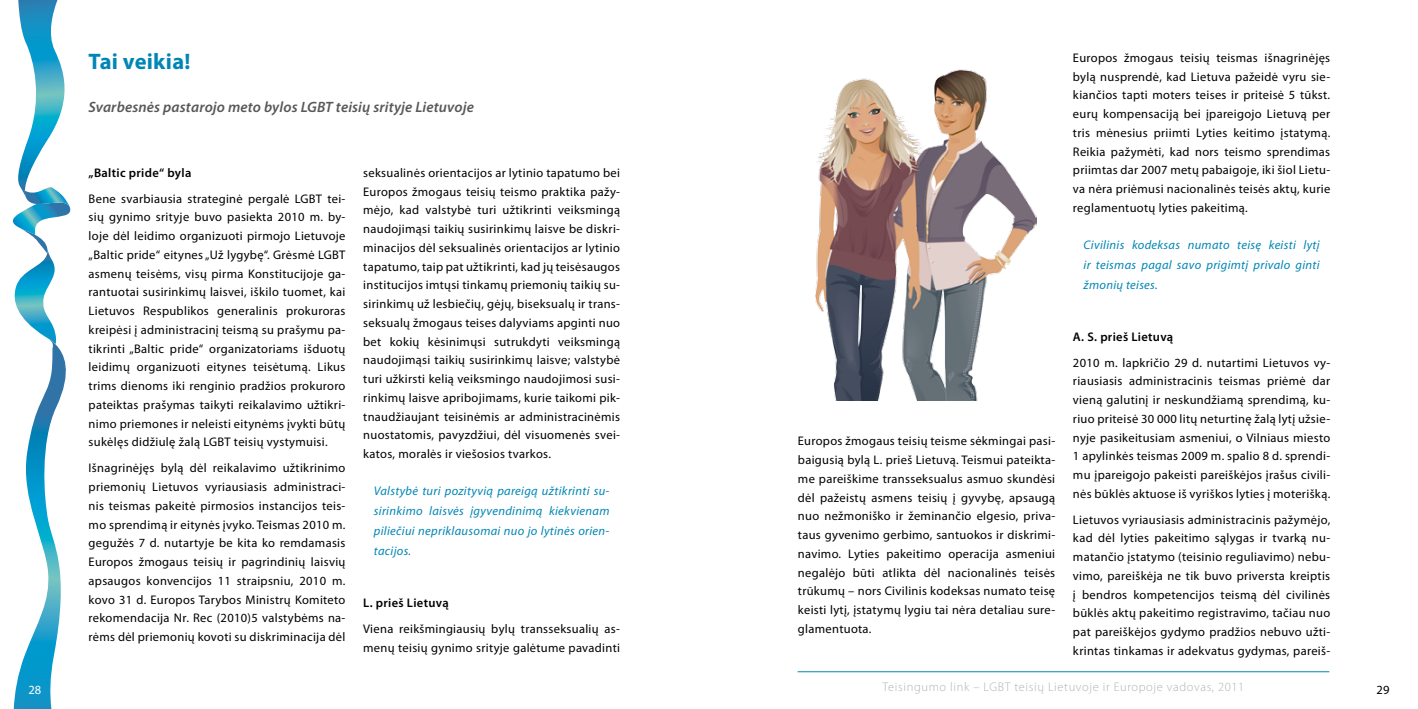
<style>
.page{position:relative;width:1418px;height:709px;background:#fff}
.page>*{position:absolute;margin:0;border:0;box-sizing:border-box;transform-origin:0 0}
.t1{font:700 22.5px "Myriad Pro";letter-spacing:.01em;color:#0086b5}
.t2{font:italic 600 15px "Myriad Pro";letter-spacing:.01em;color:#58585a}
.t3{font:12.5px/18.8px "Myriad Pro";letter-spacing:.025em;color:#000;text-align:justify}
.t4{font:italic 12.5px/20px "Myriad Pro";letter-spacing:.025em;color:#0086b5;text-align:justify}
.t5{font:300 12.5px "Myriad Pro";letter-spacing:.05em;color:#b1b3b4}
.t6{font:600 12.5px "Myriad Pro";letter-spacing:.025em;color:#000}
.t7{font:12.5px "Myriad Pro";color:#fff}
</style>
<div class="page">
<hr style="left:797px;top:671px;width:532px;height:1px;background:#0086b5">
<svg style="left:12px;top:0;width:59px;height:709px"></svg>
<img style="left:815px;top:69px;width:221px;height:331px">
<h1 class="t1" style="left:89px;top:47px;width:103px">Tai veikia!</h1>
<p class="t2" style="left:89px;top:97px;width:387px">Svarbesnės pastarojo meto bylos LGBT teisių srityje Lietuvoje</p>
<p class="t6" style="left:89px;top:165px;width:104px">„Baltic pride“ byla</p>
<p class="t3" style="left:89px;top:189px;width:258px">Bene svarbiausia strateginė pergalė LGBT tei&shy;sių gynimo srityje buvo pasiekta 2010 m. by&shy;loje dėl leidimo organizuoti pirmojo Lietuvoje „Baltic pride“ eitynes „Už lygybę“. Grėsmė LGBT asmenų teisėms, visų pirma Konstitucijoje ga&shy;rantuotai susirinkimų laisvei, iškilo tuomet, kai Lietuvos Respublikos generalinis prokuroras kreipėsi į administracinį teismą su prašymu pa&shy;tikrinti „Baltic pride“ organizatoriams išduotų leidimų organizuoti eitynes teisėtumą. Likus trims dienoms iki renginio pradžios prokuroro pateiktas prašymas taikyti reikalavimo užtikri&shy;nimo priemones ir neleisti eitynėms įvykti būtų sukėlęs didžiulę žalą LGBT teisių vystymuisi.</p>
<p class="t3" style="left:89px;top:458px;width:258px">Išnagrinėjęs bylą dėl reikalavimo užtikrinimo priemonių Lietuvos vyriausiasis administraci&shy;nis teismas pakeitė pirmosios instancijos teis&shy;mo sprendimą ir eitynės įvyko. Teismas 2010 m. gegužės 7 d. nutartyje be kita ko remdamasis Europos žmogaus teisių ir pagrindinių laisvių apsaugos konvencijos 11 straipsniu, 2010 m. kovo 31 d. Europos Tarybos Ministrų Komiteto rekomendacija Nr. Rec (2010)5 valstybėms na&shy;rėms dėl priemonių kovoti su diskriminacija dėl</p>
<p class="t3" style="left:363px;top:163px;width:258px">seksualinės orientacijos ar lytinio tapatumo bei Europos žmogaus teisių teismo praktika pažy&shy;mėjo, kad valstybė turi užtikrinti veiksmingą naudojimąsi taikių susirinkimų laisve be diskri&shy;minacijos dėl seksualinės orientacijos ar lytinio tapatumo, taip pat užtikrinti, kad jų teisėsaugos institucijos imtųsi tinkamų priemonių taikių su&shy;sirinkimų už lesbiečių, gėjų, biseksualų ir trans&shy;seksualų žmogaus teises dalyviams apginti nuo bet kokių kėsinimųsi sutrukdyti veiksmingą naudojimąsi taikių susirinkimų laisve; valstybė turi užkirsti kelią veiksmingo naudojimosi susi&shy;rinkimų laisve apribojimams, kurie taikomi pik&shy;tnaudžiaujant teisinėmis ar administracinėmis nuostatomis, pavyzdžiui, dėl visuomenės svei&shy;katos, moralės ir viešosios tvarkos.</p>
<p class="t4" style="left:374px;top:481px;width:237px">Valstybė turi pozityvią pareigą užtikrinti su&shy;sirinkimo laisvės įgyvendinimą kiekvienam piliečiui nepriklausomai nuo jo lytinės orien&shy;tacijos.</p>
<p class="t6" style="left:363px;top:595px;width:87px">L. prieš Lietuvą</p>
<p class="t3" style="left:363px;top:619px;width:258px">Viena reikšmingiausių bylų transseksualių as&shy;menų teisių gynimo srityje galėtume pavadinti</p>
<p class="t3" style="left:798px;top:431px;width:259px">Europos žmogaus teisių teisme sėkmingai pasi&shy;baigusią bylą L. prieš Lietuvą. Teismui pateikta&shy;me pareiškime transseksualus asmuo skundėsi dėl pažeistų asmens teisių į gyvybę, apsaugą nuo nežmoniško ir žeminančio elgesio, priva&shy;taus gyvenimo gerbimo, santuokos ir diskrimi&shy;navimo. Lyties pakeitimo operacija asmeniui negalėjo būti atlikta dėl nacionalinės teisės trūkumų – nors Civilinis kodeksas numato teisę keisti lytį, įstatymų lygiu tai nėra detaliau sure&shy;glamentuota.</p>
<p class="t3" style="left:1072px;top:48px;width:259px">Europos žmogaus teisių teismas išnagrinėjęs bylą nusprendė, kad Lietuva pažeidė vyru sie&shy;kiančios tapti moters teises ir priteisė 5 tūkst. eurų kompensaciją bei įpareigojo Lietuvą per tris mėnesius priimti Lyties keitimo įstatymą.<br>Reikia pažymėti, kad nors teismo sprendimas priimtas dar 2007 metų pabaigoje, iki šiol Lietu&shy;va nėra priėmusi nacionalinės teisės aktų, kurie reglamentuotų lyties pakeitimą.</p>
<p class="t4" style="left:1083px;top:234px;width:237px">Civilinis kodeksas numato teisę keisti lytį ir teismas pagal savo prigimtį privalo ginti žmonių teises.</p>
<p class="t6" style="left:1072px;top:328px;width:102px">A. S. prieš Lietuvą</p>
<p class="t3" style="left:1072px;top:353px;width:259px">2010 m. lapkričio 29 d. nutartimi Lietuvos vy&shy;riausiasis administracinis teismas priėmė dar vieną galutinį ir neskundžiamą sprendimą, ku&shy;riuo priteisė 30 000 litų neturtinę žalą lytį užsie&shy;nyje pasikeitusiam asmeniui, o Vilniaus miesto 1 apylinkės teismas 2009 m. spalio 8 d. sprendi&shy;mu įpareigojo pakeisti pareiškėjos įrašus civili&shy;nės būklės aktuose iš vyriškos lyties į moterišką.</p>
<p class="t3" style="left:1072px;top:510px;width:259px">Lietuvos vyriausiasis administracinis pažymėjo, kad dėl lyties pakeitimo sąlygas ir tvarką nu&shy;matančio įstatymo (teisinio reguliavimo) nebu&shy;vimo, pareiškėja ne tik buvo priversta kreiptis į bendros kompetencijos teismą dėl civilinės būklės aktų pakeitimo registravimo, tačiau nuo pat pareiškėjos gydymo pradžios nebuvo užti&shy;krintas tinkamas ir adekvatus gydymas, pareiš-</p>
<p class="t7" style="left:29px;top:681px;width:14px">28</p>
<p class="t5" style="left:882px;top:680px;width:363px">Teisingumo link – LGBT teisių Lietuvoje ir Europoje vadovas, 2011</p>
<p class="t3" style="left:1376px;top:679px;width:14px">29</p>
</div>
